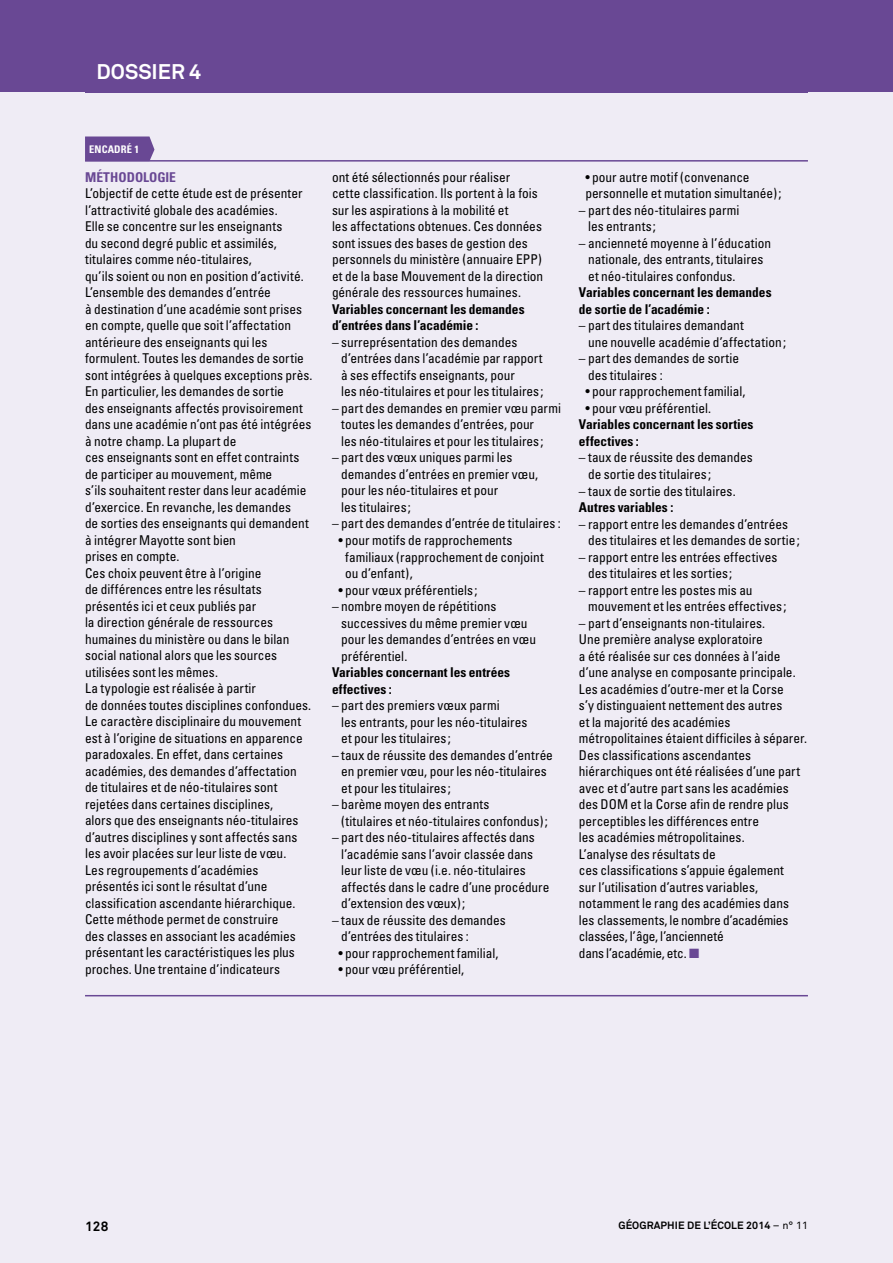
<style>
.page{position:relative;width:893px;height:1263px;background:#efecf5}
.page>*{position:absolute;margin:0;border:0;box-sizing:border-box;transform-origin:0 0}
.t1{font:700 21px "Akkurat";color:#fff}
.t2{font:condensed 13.5px/16.5px "Univers";color:#000}
.t3{font:700 condensed 13.5px/16.5px "Univers";letter-spacing:.005em;color:#000}
.t4{font:700 condensed 13.5px "Univers";letter-spacing:.01em;color:#694894}
.t5{font:700 13.5px "Akkurat";color:#000}
.t6{font:700 10.5px "Akkurat";letter-spacing:.01em;color:#000}
.t7{font:700 condensed 10.5px "Univers";color:#fff}
.s1{color:#694894}
.s2{font-weight:400}
</style>
<div class="page">
<div style="left:0;top:0;width:893px;height:92px;background:#694894"></div>
<hr style="left:85px;top:995px;width:723px;height:1px;background:#694894">
<svg style="left:85px;top:136px;width:69px;height:24px;background:#6f5098"></svg>
<hr style="left:85px;top:160px;width:723px;height:2px;background:#694894">
<h1 class="t1" style="left:97px;top:59px;width:106px">DOSSIER 4</h1>
<p class="t7" style="left:89px;top:143px;width:51px">encadré 1</p>
<p class="t4" style="left:85px;top:169px;width:80px">Méthodologie</p>
<p class="t2" style="left:85px;top:185px;width:229px">L’objectif de cette étude est de présenter l’attractivité globale des académies.<br>Elle se concentre sur les enseignants<br>du second degré public et assimilés, titulaires comme néo-titulaires,<br>qu’ils soient ou non en position d’activité.<br>L’ensemble des demandes d’entrée<br>à destination d’une académie sont prises en compte, quelle que soit l’affectation antérieure des enseignants qui les formulent. Toutes les demandes de sortie sont intégrées à quelques exceptions près.<br>En particulier, les demandes de sortie<br>des enseignants affectés provisoirement dans une académie n’ont pas été intégrées à notre champ. La plupart de<br>ces enseignants sont en effet contraints de participer au mouvement, même<br>s’ils souhaitent rester dans leur académie d’exercice. En revanche, les demandes<br>de sorties des enseignants qui demandent à intégrer Mayotte sont bien<br>prises en compte.<br>Ces choix peuvent être à l’origine<br>de différences entre les résultats présentés ici et ceux publiés par<br>la direction générale de ressources humaines du ministère ou dans le bilan social national alors que les sources utilisées sont les mêmes.<br>La typologie est réalisée à partir<br>de données toutes disciplines confondues.<br>Le caractère disciplinaire du mouvement est à l’origine de situations en apparence paradoxales. En effet, dans certaines académies, des demandes d’affectation de titulaires et de néo-titulaires sont rejetées dans certaines disciplines,<br>alors que des enseignants néo-titulaires d’autres disciplines y sont affectés sans les avoir placées sur leur liste de vœu.<br>Les regroupements d’académies présentés ici sont le résultat d’une classification ascendante hiérarchique.<br>Cette méthode permet de construire<br>des classes en associant les académies présentant les caractéristiques les plus proches. Une trentaine d’indicateurs</p>
<p class="t2" style="left:332px;top:169px;width:213px">ont été sélectionnés pour réaliser<br>cette classification. Ils portent à la fois sur les aspirations à la mobilité et<br>les affectations obtenues. Ces données sont issues des bases de gestion des personnels du ministère (annuaire EPP) et de la base Mouvement de la direction générale des ressources humaines.</p>
<p class="t3" style="left:332px;top:301px;width:194px">Variables concernant les demandes d’entrées dans l’académie :</p>
<p class="t2" style="left:341px;top:334px;width:204px;text-indent:-9px">– surreprésentation des demandes d’entrées dans l’académie par rapport à ses effectifs enseignants, pour<br>les néo-titulaires et pour les titulaires;</p>
<p class="t2" style="left:341px;top:400px;width:221px;text-indent:-9px">– part des demandes en premier vœu parmi toutes les demandes d’entrées, pour<br>les néo-titulaires et pour les titulaires;</p>
<p class="t2" style="left:341px;top:449px;width:199px;text-indent:-9px">– part des vœux uniques parmi les demandes d’entrées en premier vœu, pour les néo-titulaires et pour<br>les titulaires;</p>
<p class="t2" style="left:332px;top:515px;width:230px">– part des demandes d’entrée de titulaires :</p>
<p class="t2" style="left:345px;top:531px;width:200px;text-indent:-7px">• pour motifs de rapprochements familiaux (rapprochement de conjoint ou d’enfant),</p>
<p class="t2" style="left:338px;top:581px;width:141px">• pour vœux préférentiels;</p>
<p class="t2" style="left:341px;top:598px;width:196px;text-indent:-9px">– nombre moyen de répétitions successives du même premier vœu pour les demandes d’entrées en vœu préférentiel.</p>
<p class="t3" style="left:332px;top:664px;width:180px">Variables concernant les entrées effectives :</p>
<p class="t2" style="left:341px;top:697px;width:188px;text-indent:-9px">– part des premiers vœux parmi<br>les entrants, pour les néo-titulaires et pour les titulaires;</p>
<p class="t2" style="left:341px;top:746px;width:213px;text-indent:-9px">– taux de réussite des demandes d’entrée en premier vœu, pour les néo-titulaires et pour les titulaires;</p>
<p class="t2" style="left:341px;top:796px;width:208px;text-indent:-9px">– barème moyen des entrants<br>(titulaires et néo-titulaires confondus);</p>
<p class="t2" style="left:341px;top:829px;width:210px;text-indent:-9px">– part des néo-titulaires affectés dans l’académie sans l’avoir classée dans leur liste de vœu (i.e. néo-titulaires affectés dans le cadre d’une procédure d’extension des vœux);</p>
<p class="t2" style="left:341px;top:911px;width:166px;text-indent:-9px">– taux de réussite des demandes d’entrées des titulaires :</p>
<p class="t2" style="left:338px;top:944px;width:162px">• pour rapprochement familial,</p>
<p class="t2" style="left:338px;top:961px;width:127px">• pour vœu préférentiel,</p>
<p class="t2" style="left:585px;top:169px;width:198px">• pour autre motif (convenance personnelle et mutation simultanée);</p>
<p class="t2" style="left:588px;top:202px;width:153px;text-indent:-9px">– part des néo-titulaires parmi les entrants;</p>
<p class="t2" style="left:588px;top:235px;width:185px;text-indent:-9px">– ancienneté moyenne à l’éducation nationale, des entrants, titulaires et néo-titulaires confondus.</p>
<p class="t3" style="left:579px;top:284px;width:194px">Variables concernant les demandes de sortie de l’académie :</p>
<p class="t2" style="left:588px;top:317px;width:199px;text-indent:-9px">– part des titulaires demandant<br>une nouvelle académie d’affectation;</p>
<p class="t2" style="left:588px;top:350px;width:152px;text-indent:-9px">– part des demandes de sortie des titulaires :</p>
<p class="t2" style="left:585px;top:383px;width:162px">• pour rapprochement familial,</p>
<p class="t2" style="left:585px;top:400px;width:127px">• pour vœu préférentiel.</p>
<p class="t3" style="left:579px;top:416px;width:176px">Variables concernant les sorties effectives :</p>
<p class="t2" style="left:588px;top:449px;width:166px;text-indent:-9px">– taux de réussite des demandes de sortie des titulaires;</p>
<p class="t2" style="left:579px;top:482px;width:158px">– taux de sortie des titulaires.</p>
<p class="t3" style="left:579px;top:499px;width:96px">Autres variables :</p>
<p class="t2" style="left:588px;top:515px;width:213px;text-indent:-9px">– rapport entre les demandes d’entrées des titulaires et les demandes de sortie;</p>
<p class="t2" style="left:588px;top:548px;width:191px;text-indent:-9px">– rapport entre les entrées effectives des titulaires et les sorties;</p>
<p class="t2" style="left:588px;top:581px;width:200px;text-indent:-9px">– rapport entre les postes mis au mouvement et les entrées effectives;</p>
<p class="t2" style="left:579px;top:614px;width:230px">– part d’enseignants non-titulaires.<br>Une première analyse exploratoire<br>a été réalisée sur ces données à l’aide d’une analyse en composante principale.<br>Les académies d’outre-mer et la Corse<br>s’y distinguaient nettement des autres<br>et la majorité des académies métropolitaines étaient difficiles à séparer.<br>Des classifications ascendantes hiérarchiques ont été réalisées d’une part avec et d’autre part sans les académies des DOM et la Corse afin de rendre plus perceptibles les différences entre<br>les académies métropolitaines.<br>L’analyse des résultats de<br>ces classifications s’appuie également<br>sur l’utilisation d’autres variables, notamment le rang des académies dans les classements, le nombre d’académies classées, l’âge, l’ancienneté<br>dans l’académie, etc. <span class="s1">■</span></p>
<p class="t5" style="left:85px;top:1218px;width:25px">128</p>
<p class="t6" style="left:618px;top:1219px;width:191px">GÉOGRAPHIE DE L’ÉCOLE 2014 <span class="s2">– n° 11</span></p>
</div>
